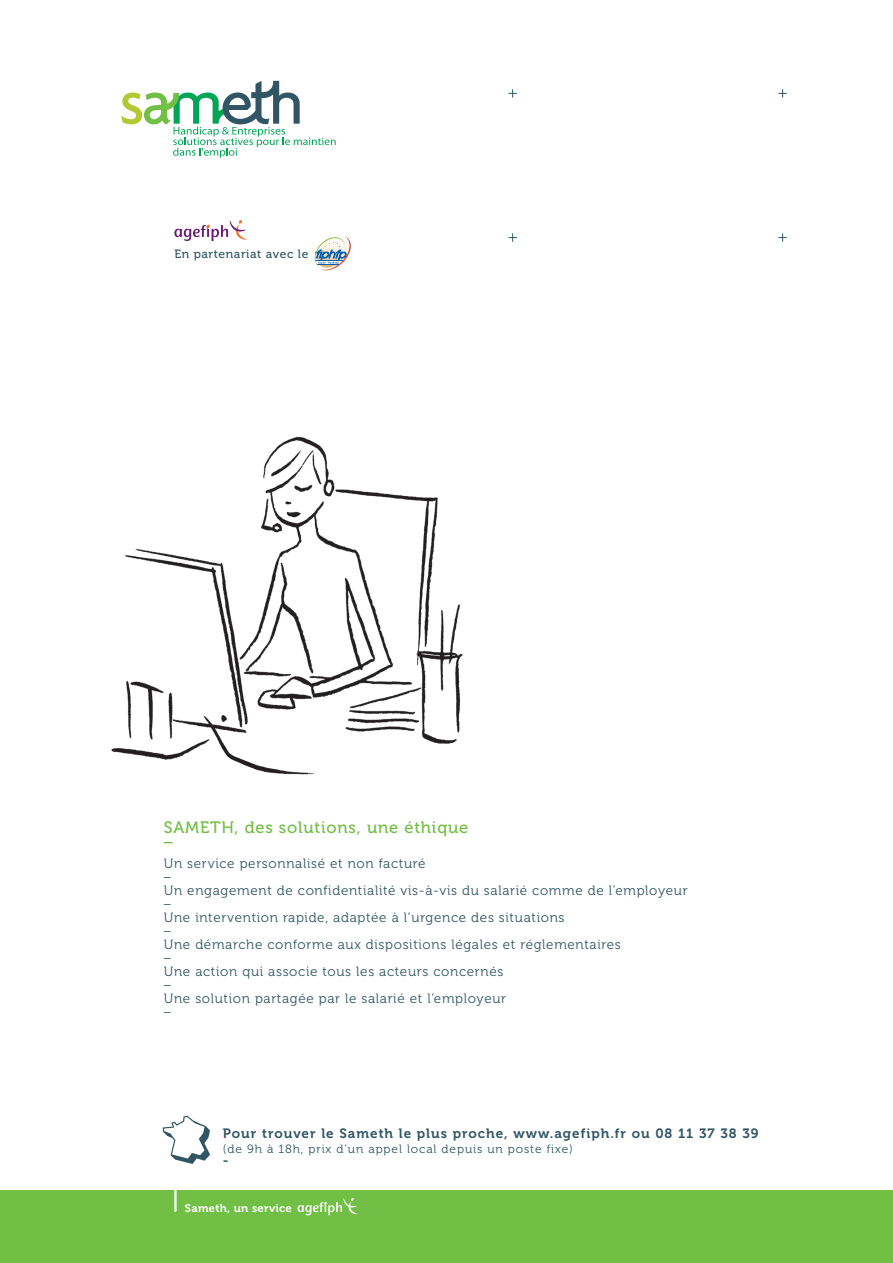
<style>
.page{position:relative;width:893px;height:1263px;background:#fff}
.page>*{position:absolute;margin:0;border:0;box-sizing:border-box;transform-origin:0 0}
.t1{font:16.5px "Museo 500";letter-spacing:.05em;color:#71bf44}
.t2{font:13.5px/18px "Museo 300";letter-spacing:.05em;color:#315564}
.t3{font:13.5px "Museo 700";letter-spacing:.075em;color:#315564}
.t4{font:12px "Museo 300";letter-spacing:.075em;color:#315564}
.t5{font:12px "Museo 500";letter-spacing:.05em;color:#315564}
.t6{font:11.25px "Museo 700";letter-spacing:.025em;color:#fff}
</style>
<div class="page">
<svg style="left:121px;top:81px;width:215px;height:77px"></svg>
<div style="left:0;top:1191px;width:893px;height:72px;background:#71bf44"></div>
<svg style="left:297px;top:1198px;width:60px;height:17px"></svg>
<hr style="left:174px;top:1185px;width:3px;height:26px;background:#fff">
<svg style="left:163px;top:1116px;width:47px;height:48px"></svg>
<svg style="left:509px;top:89px;width:8px;height:8px"></svg>
<svg style="left:509px;top:234px;width:8px;height:7px"></svg>
<svg style="left:779px;top:234px;width:7px;height:7px"></svg>
<svg style="left:779px;top:89px;width:7px;height:8px"></svg>
<img style="left:111px;top:436px;width:352px;height:339px">
<svg style="left:174px;top:220px;width:72px;height:21px"></svg>
<svg style="left:315px;top:236px;width:36px;height:34px"></svg>
<p class="t5" style="left:174px;top:248px;width:135px">En partenariat avec le</p>
<p class="t1" style="left:164px;top:818px;width:306px">Sameth, des solutions, une éthique</p>
<p class="t1" style="left:164px;top:827px;width:11px">_</p>
<p class="t2" style="left:164px;top:854px;width:263px">Un service personnalisé et non facturé</p>
<p class="t2" style="left:164px;top:863px;width:525px">_<br>Un engagement de confidentialité vis-à-vis du salarié comme de l’employeur</p>
<p class="t2" style="left:164px;top:890px;width:402px">_<br>Une intervention rapide, adaptée à l’urgence des situations</p>
<p class="t2" style="left:164px;top:917px;width:459px">_<br>Une démarche conforme aux dispositions légales et réglementaires</p>
<p class="t2" style="left:164px;top:944px;width:341px">_<br>Une action qui associe tous les acteurs concernés</p>
<p class="t2" style="left:164px;top:971px;width:344px">_<br>Une solution partagée par le salarié et l’employeur</p>
<p class="t2" style="left:164px;top:998px;width:9px">_</p>
<p class="t3" style="left:223px;top:1126px;width:537px">Pour trouver le Sameth le plus proche, www.agefiph.fr ou 08 11 37 38 39</p>
<p class="t4" style="left:223px;top:1142px;width:352px">(de 9h à 18h, prix d’un appel local depuis un poste fixe)</p>
<p class="t3" style="left:223px;top:1152px;width:7px">-</p>
<p class="t6" style="left:185px;top:1202px;width:108px">Sameth, un service</p>
</div>
